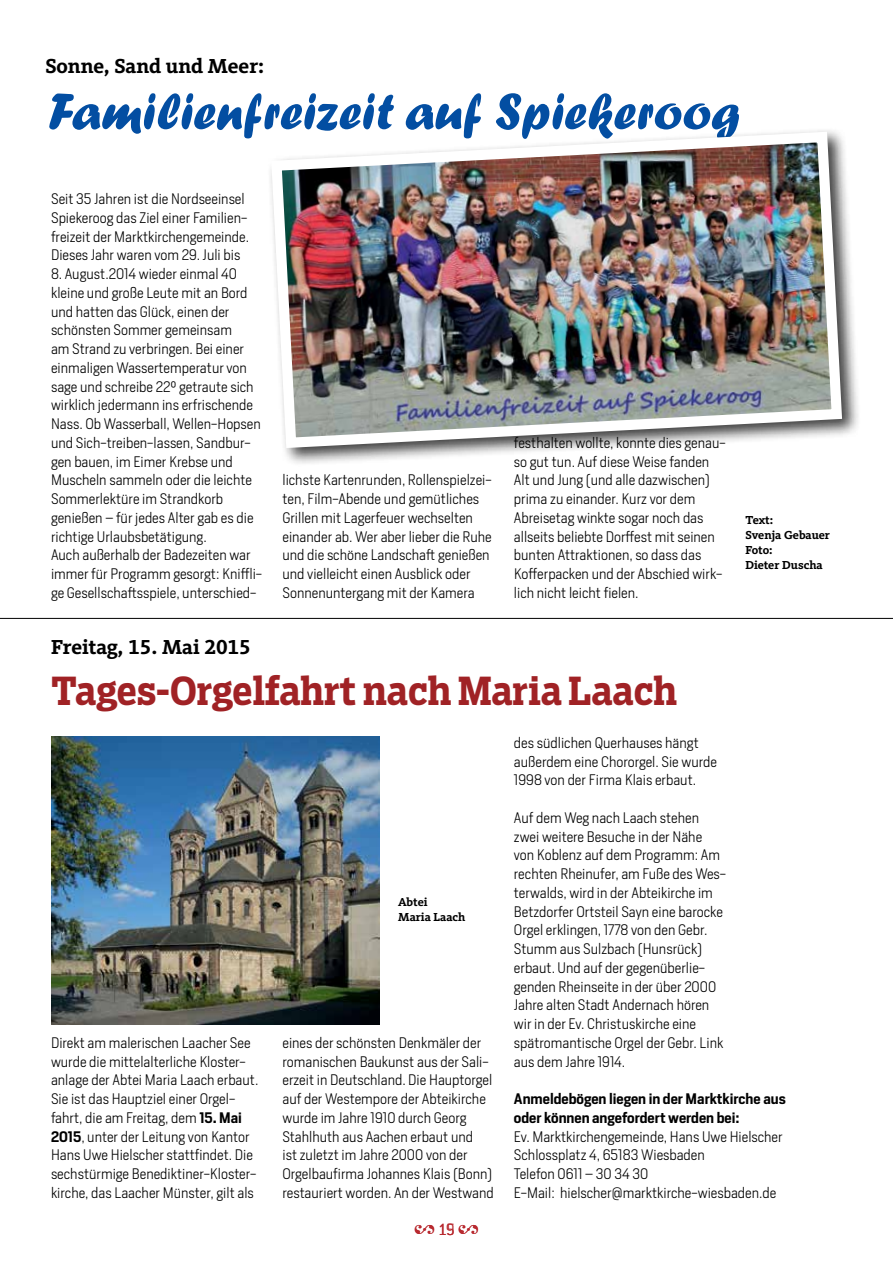
<style>
.page{position:relative;width:893px;height:1263px;background:#fff}
.page>*{position:absolute;margin:0;border:0;box-sizing:border-box;transform-origin:0 0}
.t1{font:53.25px "Forte MT Std";color:#034ea2}
.t2{font:700 38.25px "Boomer Serif Cond";color:#a02225}
.t3{font:700 21px "Kievit Slab";color:#000}
.t4{font:300 18px "Conduit ITC Std";color:#b8292f}
.t5{font:300 14.25px/18.8px "Heron Sans";color:#000}
.t6{font:600 14.25px/18.8px "Heron Sans";color:#000}
.t7{font:700 12px/15px "Kievit Slab";color:#000}
.s1{font-weight:600}
.s2{font-family:"Adobe Garamond Pro";font-weight:400}
</style>
<div class="page">
<div style="left:267px;top:127px;width:594px;height:340px;background:#000;opacity:.75"></div>
<img style="left:267px;top:127px;width:580px;height:326px">
<img style="left:51px;top:736px;width:328px;height:288px">
<hr style="left:0;top:618px;width:893px;height:1px;background:#000">
<h3 class="t3" style="left:45px;top:53px;width:220px">Sonne, Sand und Meer:</h3>
<h1 class="t1" style="left:48px;top:79px;width:695px">Familienfreizeit auf Spiekeroog</h1>
<p class="t5" style="left:51px;top:189px;width:200px">Seit 35 Jahren ist die Nordseeinsel Spiekeroog das Ziel einer Familien&shy;freizeit der Marktkirchengemeinde.<br>Dieses Jahr waren vom 29. Juli bis</p>
<p class="t5" style="left:51px;top:264px;width:213px">8. August.2014 wieder einmal 40 kleine und große Leute mit an Bord und hatten das Glück, einen der schönsten Sommer gemeinsam<br>am Strand zu verbringen. Bei einer einmaligen Wassertemperatur von sage und schreibe 22° getraute sich wirklich jedermann ins erfrischende Nass. Ob Wasserball, Wellen-Hopsen und Sich-treiben-lassen, Sandbur&shy;gen bauen, im Eimer Krebse und Muscheln sammeln oder die leichte Sommerlektüre im Strandkorb genießen – für jedes Alter gab es die richtige Urlaubsbetätigung.<br>Auch außerhalb der Badezeiten war immer für Programm gesorgt: Kniffli&shy;ge Gesellschaftsspiele, unterschied-</p>
<h3 class="t3" style="left:51px;top:634px;width:201px">Freitag, 15. Mai 2015</h3>
<p class="t5" style="left:282px;top:470px;width:211px">lichste Kartenrunden, Rollenspielzei&shy;ten, Film-Abende und gemütliches Grillen mit Lagerfeuer wechselten einander ab. Wer aber lieber die Ruhe und die schöne Landschaft genießen und vielleicht einen Ausblick oder Sonnenuntergang mit der Kamera</p>
<p class="t5" style="left:514px;top:433px;width:213px">festhalten wollte, konnte dies genau&shy;so gut tun. Auf diese Weise fanden Alt und Jung (und alle dazwischen) prima zu einander. Kurz vor dem Abreisetag winkte sogar noch das allseits beliebte Dorffest mit seinen bunten Attraktionen, so dass das Kofferpacken und der Abschied wirk&shy;lich nicht leicht fielen.</p>
<h2 class="t2" style="left:51px;top:668px;width:627px">Tages-Orgelfahrt nach Maria Laach</h2>
<p class="t7" style="left:745px;top:512px;width:86px">Text:<br>Svenja Gebauer<br>Foto:<br>Dieter Duscha</p>
<p class="t5" style="left:51px;top:1033px;width:209px">Direkt am malerischen Laacher See wurde die mittelalterliche Kloster&shy;anlage der Abtei Maria Laach erbaut.<br>Sie ist das Hauptziel einer Orgel&shy;fahrt, die am Freitag, dem <span class="s1">15. Mai 2015</span>, unter der Leitung von Kantor Hans Uwe Hielscher stattfindet. Die sechstürmige Benediktiner-Kloster&shy;kirche, das Laacher Münster, gilt als</p>
<p class="t7" style="left:398px;top:894px;width:69px">Abtei<br>Maria Laach</p>
<p class="t5" style="left:282px;top:1033px;width:213px">eines der schönsten Denkmäler der romanischen Baukunst aus der Sali&shy;erzeit in Deutschland. Die Hauptorgel auf der Westempore der Abteikirche wurde im Jahre 1910 durch Georg Stahlhuth aus Aachen erbaut und<br>ist zuletzt im Jahre 2000 von der Orgelbaufirma Johannes Klais (Bonn) restauriert worden. An der Westwand</p>
<p class="t4" style="left:414px;top:1219px;width:66px"><span class="s2">2</span> 1 95 <span class="s2">2</span></p>
<p class="t5" style="left:514px;top:733px;width:205px">des südlichen Querhauses hängt außerdem eine Chororgel. Sie wurde<br>1998 von der Firma Klais erbaut.</p>
<p class="t5" style="left:514px;top:808px;width:214px">Auf dem Weg nach Laach stehen zwei weitere Besuche in der Nähe<br>von Koblenz auf dem Programm: Am rechten Rheinufer, am Fuße des Wes&shy;terwalds, wird in der Abteikirche im Betzdorfer Ortsteil Sayn eine barocke Orgel erklingen, 1778 von den Gebr.<br>Stumm aus Sulzbach (Hunsrück) erbaut. Und auf der gegenüberlie&shy;genden Rheinseite in der über 2000<br>Jahre alten Stadt Andernach hören wir in der Ev. Christuskirche eine spätromantische Orgel der Gebr. Link aus dem Jahre 1914.</p>
<p class="t6" style="left:514px;top:1089px;width:273px">Anmeldebögen liegen in der Marktkirche aus oder können angefordert werden bei:</p>
<p class="t5" style="left:514px;top:1127px;width:270px">Ev. Marktkirchengemeinde, Hans Uwe Hielscher Schlossplatz 4, 65183 Wiesbaden<br>Telefon 0611 – 30 34 30<br>E-Mail: hielscher@marktkirche-wiesbaden.de</p>
</div>
